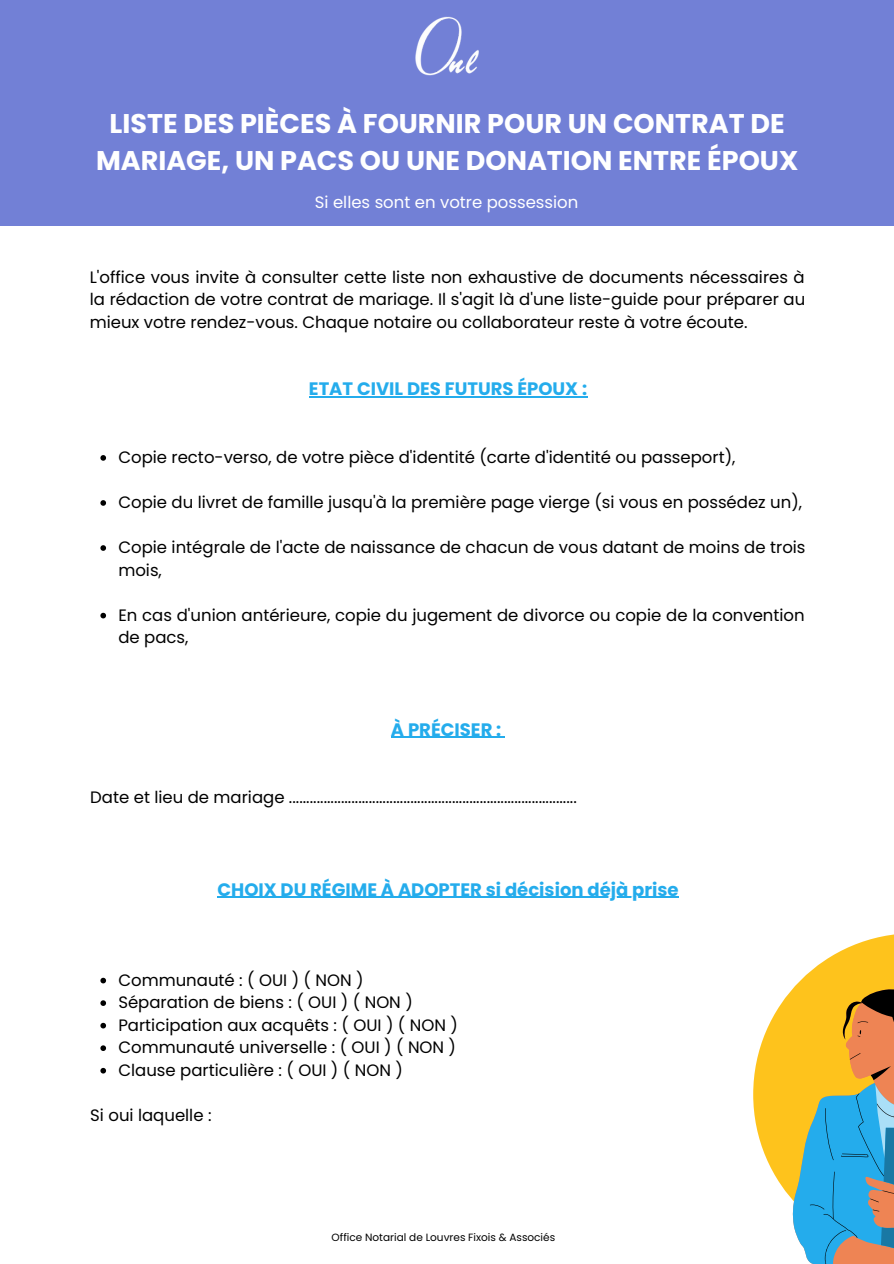
<style>
.page{position:relative;width:894px;height:1264px;background:#fff}
.page>*{position:absolute;margin:0;border:0;box-sizing:border-box;transform-origin:0 0}
.t1{font:700 27px/37.2px "Poppins";color:#fff;text-align:center}
.t2{font:700 18px "Poppins";color:#24acec}
.t3{font:16.5px/22.5px "Poppins";color:#000}
.t4{font:16.5px "Poppins";color:#fff}
.t5{font:10.5px "Poppins";color:#000}
</style>
<div class="page">
<svg style="left:753px;top:934px;width:140px;height:264px;fill:#fec31c"></svg>
<svg style="left:791px;top:989px;width:102px;height:274px;background:#93a785"></svg>
<div style="left:0;top:0;width:893px;height:225px;background:#7280d6"></div>
<img style="left:415px;top:16px;width:64px;height:60px">
<svg style="left:100px;top:455px;width:6px;height:5px"></svg>
<svg style="left:100px;top:500px;width:6px;height:6px"></svg>
<svg style="left:100px;top:545px;width:6px;height:6px"></svg>
<svg style="left:100px;top:612px;width:6px;height:6px"></svg>
<svg style="left:100px;top:977px;width:6px;height:6px"></svg>
<svg style="left:100px;top:1000px;width:6px;height:5px"></svg>
<svg style="left:100px;top:1022px;width:6px;height:6px"></svg>
<svg style="left:100px;top:1045px;width:6px;height:5px"></svg>
<svg style="left:100px;top:1067px;width:6px;height:6px"></svg>
<hr style="left:309px;top:396px;width:278px;height:1px;background:#24acec">
<hr style="left:391px;top:736px;width:110px;height:1px;background:#24acec">
<hr style="left:217px;top:896px;width:461px;height:1px;background:#24acec">
<p class="t1" style="left:96px;top:105px;width:703px">LISTE DES PIÈCES À FOURNIR POUR UN CONTRAT DE<br>MARIAGE, UN PACS OU UNE DONATION ENTRE ÉPOUX</p>
<p class="t4" style="left:315px;top:191px;width:265px">Si elles sont en votre possession</p>
<p class="t3" style="left:90px;top:266px;width:716px;text-align:justify">L'office vous invite à consulter cette liste non exhaustive de documents nécessaires à la rédaction de votre contrat de mariage. Il s'agit là d'une liste-guide pour préparer au mieux votre rendez-vous. Chaque notaire ou collaborateur reste à votre écoute.</p>
<p class="t2" style="left:309px;top:376px;width:280px">ETAT CIVIL DES FUTURS ÉPOUX :</p>
<p class="t3" style="left:118px;top:446px;width:618px">Copie recto-verso, de votre pièce d'identité (carte d'identité ou passeport),</p>
<p class="t3" style="left:118px;top:491px;width:685px">Copie du livret de famille jusqu'à la première page vierge (si vous en possédez un),</p>
<p class="t3" style="left:118px;top:536px;width:688px">Copie intégrale de l'acte de naissance de chacun de vous datant de moins de trois mois,</p>
<p class="t3" style="left:118px;top:603px;width:687px">En cas d'union antérieure, copie du jugement de divorce ou copie de la convention de pacs,</p>
<p class="t2" style="left:391px;top:716px;width:112px">À PRÉCISER :</p>
<p class="t3" style="left:90px;top:786px;width:488px">Date et lieu de mariage ...................................................................................</p>
<p class="t2" style="left:217px;top:876px;width:462px">CHOIX DU RÉGIME À ADOPTER si décision déjà prise</p>
<p class="t3" style="left:118px;top:968px;width:247px">Communauté : ( OUI ) ( NON )</p>
<p class="t3" style="left:118px;top:991px;width:296px">Séparation de biens : ( OUI ) ( NON )</p>
<p class="t3" style="left:118px;top:1013px;width:341px">Participation aux acquêts : ( OUI ) ( NON )</p>
<p class="t3" style="left:118px;top:1036px;width:339px">Communauté universelle : ( OUI ) ( NON )</p>
<p class="t3" style="left:118px;top:1058px;width:286px">Clause particulière : ( OUI ) ( NON )</p>
<p class="t3" style="left:90px;top:1103px;width:123px">Si oui laquelle :</p>
<p class="t5" style="left:331px;top:1230px;width:225px">Office Notarial de Louvres Fixois &amp; Associés</p>
</div>
